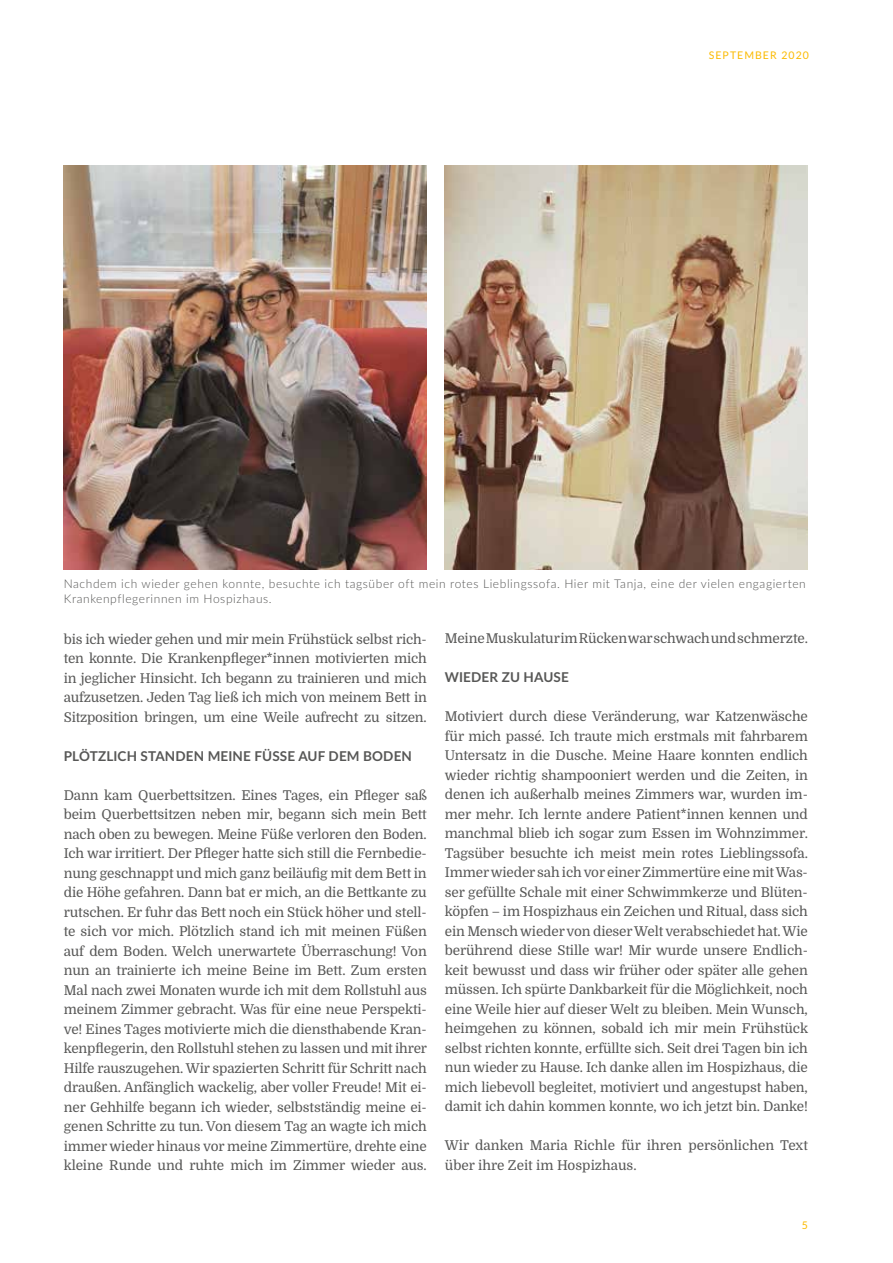
<style>
.page{position:relative;width:893px;height:1263px;background:#fff}
.page>*{position:absolute;margin:0;border:0;box-sizing:border-box;transform-origin:0 0}
.t1{font:13.5px/19.5px "Domine";letter-spacing:-.01em;color:#575756;text-align:justify}
.t2{font:700 13.5px "Lato";letter-spacing:.01em;color:#575756}
.t3{font:300 12px/15px "Lato";letter-spacing:.05em;color:#575756}
.t4{font:10.5px "Lato";letter-spacing:.1em;color:#fbba00}
</style>
<div class="page">
<img style="left:64px;top:166px;width:363px;height:403px">
<img style="left:445px;top:166px;width:363px;height:403px">
<p class="t4" style="left:709px;top:47px;width:102px">SEPTEMBER 2020</p>
<p class="t3" style="left:64px;top:576px;width:743px">Nachdem ich wieder gehen konnte, besuchte ich tagsüber oft mein rotes Lieblingssofa. Hier mit Tanja, eine der vielen engagierten<br>Krankenpflegerinnen im Hospizhaus.</p>
<p class="t1" style="left:64px;top:629px;width:365px">bis ich wieder gehen und mir mein Frühstück selbst rich&shy;ten konnte. Die Krankenpfleger*innen motivierten mich in jeglicher Hinsicht. Ich begann zu trainieren und mich aufzusetzen. Jeden Tag ließ ich mich von meinem Bett in Sitzposition bringen, um eine Weile aufrecht zu sitzen.</p>
<p class="t2" style="left:64px;top:746px;width:350px">PLÖTZLICH STANDEN MEINE FÜSSE AUF DEM BODEN</p>
<p class="t1" style="left:64px;top:785px;width:365px">Dann kam Querbettsitzen. Eines Tages, ein Pfleger saß beim Querbettsitzen neben mir, begann sich mein Bett nach oben zu bewegen. Meine Füße verloren den Boden.<br>Ich war irritiert. Der Pfleger hatte sich still die Fernbedie&shy;nung geschnappt und mich ganz beiläufig mit dem Bett in die Höhe gefahren. Dann bat er mich, an die Bettkante zu rutschen. Er fuhr das Bett noch ein Stück höher und stell&shy;te sich vor mich. Plötzlich stand ich mit meinen Füßen auf dem Boden. Welch unerwartete Überraschung! Von nun an trainierte ich meine Beine im Bett. Zum ersten Mal nach zwei Monaten wurde ich mit dem Rollstuhl aus meinem Zimmer gebracht. Was für eine neue Perspekti&shy;ve! Eines Tages motivierte mich die diensthabende Kran&shy;kenpflegerin, den Rollstuhl stehen zu lassen und mit ihrer Hilfe rauszugehen. Wir spazierten Schritt für Schritt nach draußen. Anfänglich wackelig, aber voller Freude! Mit ei&shy;ner Gehhilfe begann ich wieder, selbstständig meine ei&shy;genen Schritte zu tun. Von diesem Tag an wagte ich mich immer wieder hinaus vor meine Zimmertüre, drehte eine kleine Runde und ruhte mich im Zimmer wieder aus.</p>
<p class="t1" style="left:445px;top:629px;width:365px">Meine Muskulatur im Rücken war schwach und schmerzte.</p>
<p class="t2" style="left:445px;top:668px;width:125px">WIEDER ZU HAUSE</p>
<p class="t1" style="left:445px;top:707px;width:365px">Motiviert durch diese Veränderung, war Katzenwäsche für mich passé. Ich traute mich erstmals mit fahrbarem Untersatz in die Dusche. Meine Haare konnten endlich wieder richtig shampooniert werden und die Zeiten, in denen ich außerhalb meines Zimmers war, wurden im&shy;mer mehr. Ich lernte andere Patient*innen kennen und manchmal blieb ich sogar zum Essen im Wohnzimmer.<br>Tagsüber besuchte ich meist mein rotes Lieblingssofa.<br>Immer wieder sah ich vor einer Zimmertüre eine mit Was&shy;ser gefüllte Schale mit einer Schwimmkerze und Blüten&shy;köpfen – im Hospizhaus ein Zeichen und Ritual, dass sich ein Mensch wieder von dieser Welt verabschiedet hat. Wie berührend diese Stille war! Mir wurde unsere Endlich&shy;keit bewusst und dass wir früher oder später alle gehen müssen. Ich spürte Dankbarkeit für die Möglichkeit, noch eine Weile hier auf dieser Welt zu bleiben. Mein Wunsch, heimgehen zu können, sobald ich mir mein Frühstück selbst richten konnte, erfüllte sich. Seit drei Tagen bin ich nun wieder zu Hause. Ich danke allen im Hospizhaus, die mich liebevoll begleitet, motiviert und angestupst haben, damit ich dahin kommen konnte, wo ich jetzt bin. Danke!</p>
<p class="t1" style="left:445px;top:1136px;width:365px">Wir danken Maria Richle für ihren persönlichen Text über ihre Zeit im Hospizhaus.</p>
<p class="t4" style="left:802px;top:1217px;width:8px">5</p>
</div>
